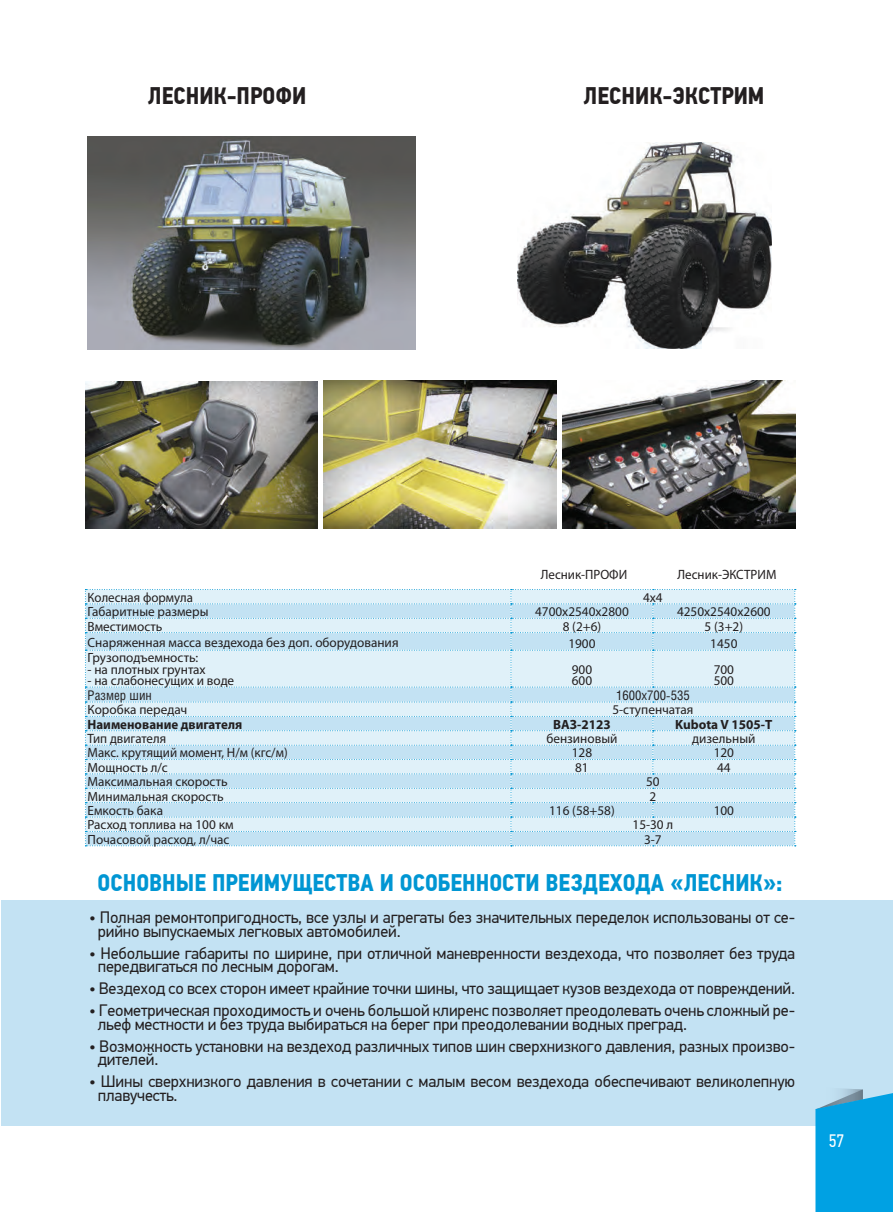
<style>
.page{position:relative;width:893px;height:1212px;background:#fff}
.page>*{position:absolute;margin:0;border:0;box-sizing:border-box;transform-origin:0 0}
.t1{font:700 24px "PF Din Text Cond Pro";color:#0096d3}
.t2{font:700 24px "PF Din Text Cond Pro";color:#231f20}
.t3{font:18px "PF Din Text Cond Pro";color:#fff}
.t4{font:16.5px/13.5px "PF Din Text Pro";letter-spacing:-.01em;color:#231f20}
.t5{font:13.5px "Myriad Pro";color:#231f20;scale:.96 1}
.t6{font:700 13.5px "Myriad Pro";color:#231f20;scale:.96 1}
.t7{font:13.35px/11.2px "Myriad Pro";color:#231f20}
.t8{font:13.35px "Helios Cond";color:#231f20}
.t9{font:700 13.35px "Myriad Pro";color:#231f20}
.s1{font-family:"PF Din Text Cond Pro"}
</style>
<div class="page">
<svg style="left:85px;top:589px;width:711px;height:257px;background:#cfe9f5"></svg>
<div style="left:1px;top:900px;width:892px;height:225px;background:#c3e2f3"></div>
<img style="left:85px;top:382px;width:233px;height:147px">
<img style="left:324px;top:381px;width:232px;height:148px">
<img style="left:562px;top:381px;width:233px;height:148px">
<svg style="left:815px;top:1089px;width:78px;height:123px;background:#13a6e2"></svg>
<img style="left:518px;top:143px;width:254px;height:206px">
<img style="left:87px;top:136px;width:328px;height:214px">
<h1 class="t2" style="left:148px;top:81px;width:160px">ЛЕСНИК-ПРОФИ</h1>
<h1 class="t2" style="left:583px;top:81px;width:182px">ЛЕСНИК-ЭКСТРИМ</h1>
<p class="t5" style="left:541px;top:566px;width:91px">Лесник-ПРОФИ</p>
<p class="t5" style="left:678px;top:566px;width:104px">Лесник-ЭКСТРИМ</p>
<p class="t5" style="left:88px;top:589px;width:111px">Колесная формула</p>
<p class="t7" style="left:643px;top:591px;width:21px">4х4</p>
<p class="t7" style="left:88px;top:606px;width:123px">Габаритные размеры</p>
<p class="t7" style="left:535px;top:606px;width:95px">4700х2540х2800</p>
<p class="t7" style="left:677px;top:606px;width:95px">4250х2540х2600</p>
<p class="t7" style="left:88px;top:620px;width:76px">Вместимость</p>
<p class="t7" style="left:563px;top:620px;width:40px">8 (2+6)</p>
<p class="t7" style="left:705px;top:620px;width:40px">5 (3+2)</p>
<p class="t7" style="left:88px;top:636px;width:313px">Снаряженная масса вездехода без доп. оборудования</p>
<p class="t7" style="left:568px;top:638px;width:29px">1900</p>
<p class="t7" style="left:710px;top:638px;width:29px">1450</p>
<p class="t7" style="left:88px;top:652px;width:112px">Грузоподъемность:</p>
<p class="t7" style="left:88px;top:663px;width:120px">- на плотных грунтах</p>
<p class="t7" style="left:88px;top:675px;width:148px">- на слабонесущих и воде</p>
<p class="t7" style="left:572px;top:663px;width:22px">900<br>600</p>
<p class="t7" style="left:714px;top:663px;width:22px">700<br>500</p>
<p class="t8" style="left:88px;top:687px;width:66px">Размер шин</p>
<p class="t8" style="left:616px;top:687px;width:75px">1600х700-535</p>
<p class="t7" style="left:88px;top:704px;width:101px">Коробка передач</p>
<p class="t7" style="left:612px;top:704px;width:83px">5-ступенчатая</p>
<p class="t6" style="left:88px;top:715px;width:163px">Наименование двигателя</p>
<p class="t9" style="left:553px;top:715px;width:59px">ВАЗ-2123</p>
<p class="t9" style="left:675px;top:715px;width:99px">Kubota V 1505-Т</p>
<p class="t5" style="left:88px;top:730px;width:83px">Тип двигателя</p>
<p class="t7" style="left:546px;top:733px;width:73px">бензиновый</p>
<p class="t7" style="left:692px;top:733px;width:65px">дизельный</p>
<p class="t5" style="left:88px;top:744px;width:210px">Макс. крутящий момент, Н/м (кгс/м)</p>
<p class="t7" style="left:572px;top:747px;width:22px">128</p>
<p class="t7" style="left:714px;top:747px;width:22px">120</p>
<p class="t7" style="left:88px;top:761px;width:82px">Мощность л/c</p>
<p class="t7" style="left:575px;top:761px;width:15px">81</p>
<p class="t7" style="left:717px;top:761px;width:15px">44</p>
<p class="t7" style="left:88px;top:776px;width:142px">Максимальная скорость</p>
<p class="t7" style="left:646px;top:776px;width:15px">50</p>
<p class="t7" style="left:88px;top:790px;width:138px">Минимальная скорость</p>
<p class="t7" style="left:649px;top:790px;width:8px">2</p>
<p class="t7" style="left:88px;top:805px;width:77px">Емкость бака</p>
<p class="t7" style="left:549px;top:805px;width:67px">116 (58+58)</p>
<p class="t7" style="left:714px;top:805px;width:22px">100</p>
<p class="t7" style="left:88px;top:819px;width:147px">Расход топлива на 100 км</p>
<p class="t7" style="left:633px;top:819px;width:42px">15-30 л</p>
<p class="t7" style="left:88px;top:833px;width:143px">Почасовой расход, л/час</p>
<p class="t7" style="left:644px;top:833px;width:19px">3-7</p>
<h1 class="t1" style="left:98px;top:868px;width:686px">ОСНОВНЫЕ ПРЕИМУЩЕСТВА И ОСОБЕННОСТИ ВЕЗДЕХОДА «ЛЕСНИК»:</h1>
<p class="t4" style="left:98px;top:911px;width:699px;text-indent:-8px"><span class="s1">•</span> Полная ремонтопригодность, все узлы и агрегаты без значительных переделок использованы от се&shy;рийно выпускаемых легковых автомобилей.</p>
<p class="t4" style="left:98px;top:946px;width:699px;text-indent:-9px"><span class="s1">•</span> Небольшие габариты по ширине, при отличной маневренности вездехода, что позволяет без труда передвигаться по лесным дорогам.</p>
<p class="t4" style="left:89px;top:982px;width:707px"><span class="s1">•</span> Вездеход со всех сторон имеет крайние точки шины, что защищает кузов вездехода от повреждений.</p>
<p class="t4" style="left:98px;top:1004px;width:699px;text-indent:-8px"><span class="s1">•</span> Геометрическая проходимость и очень большой клиренс позволяет преодолевать очень сложный ре&shy;льеф местности и без труда выбираться на берег при преодолевании водных преград.</p>
<p class="t4" style="left:98px;top:1039px;width:699px;text-indent:-8px"><span class="s1">•</span> Возможность установки на вездеход различных типов шин сверхнизкого давления, разных произво&shy;дителей.</p>
<p class="t4" style="left:98px;top:1075px;width:699px;text-indent:-8px"><span class="s1">•</span> Шины сверхнизкого давления в сочетании с малым весом вездехода обеспечивают великолепную плавучесть.</p>
<p class="t3" style="left:829px;top:1130px;width:17px">57</p>
</div>
